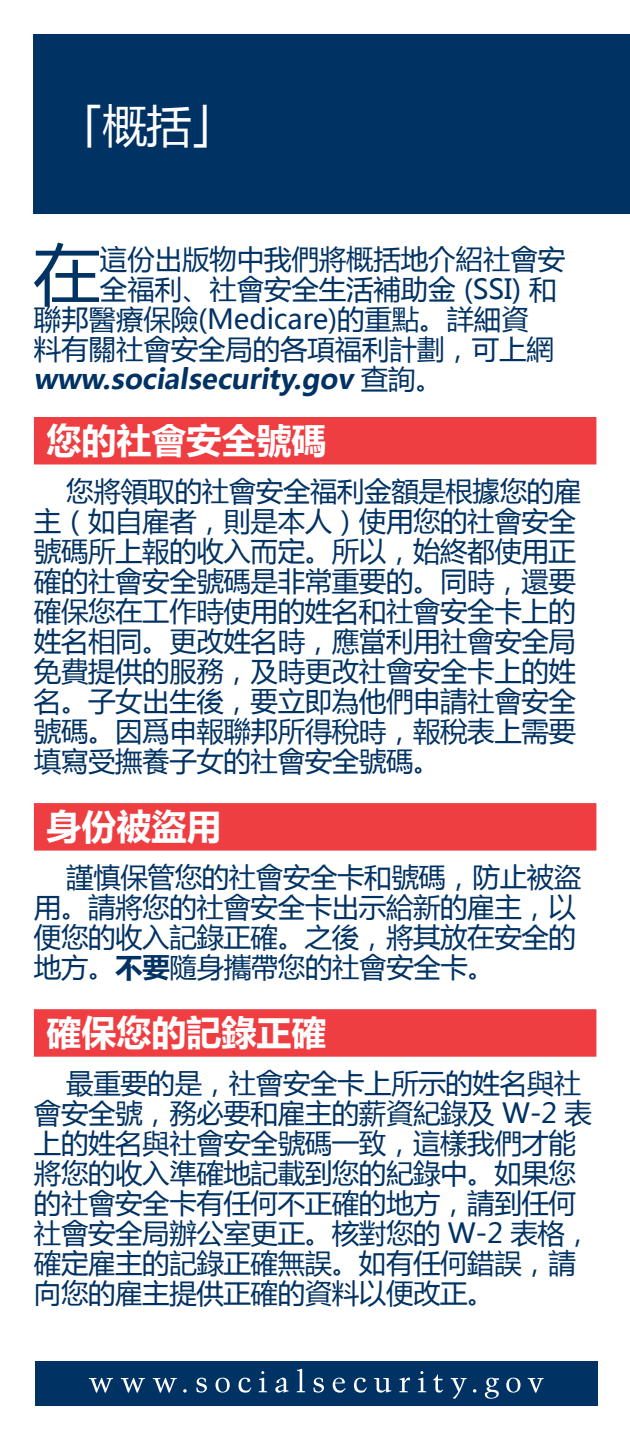
<style>
.page{position:relative;width:630px;height:1440px;background:#fff}
.page>*{position:absolute;margin:0;border:0;box-sizing:border-box;transform-origin:0 0}
.Intro_Paragraph{font:67.25px "Microsoft Ya Hei";color:#003263}
.t1{font:45px "Microsoft Ya Hei";color:#fff}
.H1-1{font:700 35px "Microsoft Ya Hei";color:#fff}
.Paragraph{font:27.5px/30px "Microsoft Ya Hei";letter-spacing:-.015em;color:#003263}
.Intro_Paragraph-2{font:27.5px "Microsoft Ya Hei";letter-spacing:-.005em;color:#003263}
.Intro_Paragraph-3{font:700 27.5px "Microsoft Ya Hei";color:#003263}
.s1{font-weight:400}
.s2{font-weight:700}
</style>
<div class="page">
<div style="left:35px;top:1361px;width:563px;height:45px;background:#003263"></div>
<svg style="left:89px;top:1369px;width:455px;height:30px"></svg>
<div style="left:34px;top:34px;width:596px;height:180px;background:#003263"></div>
<div style="left:34px;top:417px;width:562px;height:47px;background:#ef3e42"></div>
<div style="left:34px;top:803px;width:562px;height:48px;background:#ef3e42"></div>
<div style="left:34px;top:1009px;width:562px;height:48px;background:#ef3e42"></div>
<h2 class="t1" style="left:59px;top:95px;width:178px">「概括」</h2>
<p class="Intro_Paragraph" style="left:33px;top:229px;width:69px">在</p>
<p class="Intro_Paragraph-2" style="left:100px;top:240px;width:467px">這份出版物中我們將概括地介紹社會安</p>
<p class="Intro_Paragraph-2" style="left:100px;top:270px;width:458px">全福利、社會安全生活補助金 (SSI) 和</p>
<p class="Intro_Paragraph-2" style="left:34px;top:300px;width:496px">聯邦醫療保險(Medicare)的重點。詳細資</p>
<p class="Intro_Paragraph-2" style="left:34px;top:330px;width:522px">料有關社會安全局的各項福利計劃，可上網</p>
<p class="Intro_Paragraph-3" style="left:34px;top:359px;width:411px">www.socialsecurity.gov <span class="s1">查詢。</span></p>
<h1 class="H1-1" style="left:47px;top:416px;width:281px">您的社會安全號碼</h1>
<p class="Paragraph" style="left:34px;top:475px;width:549px;text-indent:32px">您將領取的社會安全福利金額是根據您的雇主（如自雇者，則是本人）使用您的社會安全號碼所上報的收入而定。所以，始終都使用正確的社會安全號碼是非常重要的。同時，還要確保您在工作時使用的姓名和社會安全卡上的姓名相同。更改姓名時，應當利用社會安全局免費提供的服務，及時更改社會安全卡上的姓名。子女出生後，要立即為他們申請社會安全號碼。因爲申報聯邦所得稅時，報稅表上需要填寫受撫養子女的社會安全號碼。</p>
<h1 class="H1-1" style="left:47px;top:802px;width:176px">身份被盜用</h1>
<p class="Paragraph" style="left:34px;top:861px;width:549px;text-indent:32px">謹慎保管您的社會安全卡和號碼，防止被盜用。請將您的社會安全卡出示給新的雇主，以便您的收入記錄正確。之後，將其放在安全的地方。<span class="s2">不要</span>隨身攜帶您的社會安全卡。</p>
<h1 class="H1-1" style="left:47px;top:1008px;width:281px">確保您的記錄正確</h1>
<p class="Paragraph" style="left:34px;top:1067px;width:560px;text-indent:32px">最重要的是，社會安全卡上所示的姓名與社會安全號，務必要和雇主的薪資紀錄及 W-2 表上的姓名與社會安全號碼一致，這樣我們才能將您的收入準確地記載到您的紀錄中。如果您的社會安全卡有任何不正確的地方，請到任何社會安全局辦公室更正。核對您的 W-2 表格，確定雇主的記錄正確無誤。如有任何錯誤，請向您的雇主提供正確的資料以便改正。</p>
</div>
